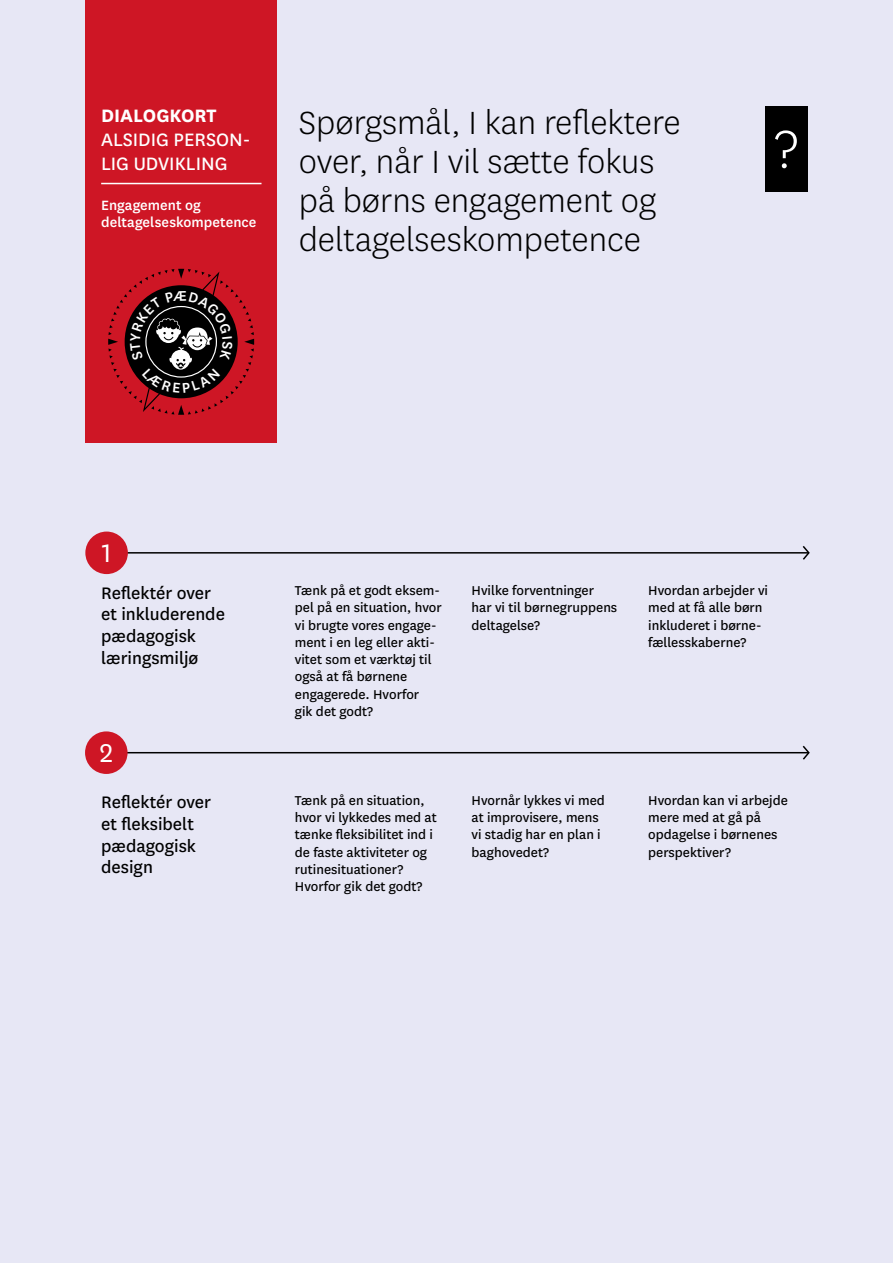
<style>
.page{position:relative;width:893px;height:1263px;background:#e7e7f5}
.page>*{position:absolute;margin:0;border:0;box-sizing:border-box;transform-origin:0 0}
.t1{font:300 63px "National";color:#fff}
.Reflektionsspørgsmål{font:300 37.5px/39px "National";color:#000}
.Tal_icirkel{font:30px "National";color:#fff}
.Forside_SPL_header{font:21px/24px "National";color:#fff}
.Reflekssionsspørgsmå{font:19.5px/21.8px "National";color:#000}
._02_Lille_overskrift{font:500 15.75px/17.2px "National";color:#fff}
.box_tekst{font:15px/17.2px "National";color:#000}
.s1{font-weight:700}
</style>
<div class="page">
<div style="left:85px;top:0;width:191px;height:442px;background:#ce1625"></div>
<div style="left:765px;top:106px;width:43px;height:85px;background:#000"></div>
<hr style="left:108px;top:552px;width:700px;height:2px;background:#000">
<svg style="left:801px;top:546px;width:9px;height:14px"></svg>
<div style="left:85px;top:531px;width:43px;height:43px;background:#ce1625;border-radius:50%"></div>
<hr style="left:103px;top:752px;width:705px;height:1px;background:#000">
<svg style="left:801px;top:745px;width:9px;height:15px"></svg>
<div style="left:85px;top:731px;width:43px;height:43px;background:#ce1625;border-radius:50%"></div>
<hr style="left:101px;top:183px;width:160px;height:1px;background:#fff">
<svg style="left:108px;top:269px;width:146px;height:146px"></svg>
<p class="Forside_SPL_header" style="left:101px;top:103px;width:151px"><span class="s1">DIALOGKORT<br></span>ALSIDIG PERSON-<br>LIG UDVIKLING</p>
<p class="_02_Lille_overskrift" style="left:101px;top:195px;width:157px">Engagement og deltagelseskompetence</p>
<p class="Reflektionsspørgsmål" style="left:299px;top:102px;width:383px">Spørgsmål, I kan reflektere over, når I vil sætte fokus på børns engagement og deltagelseskompetence</p>
<p class="t1" style="left:774px;top:110px;width:26px">?</p>
<p class="Tal_icirkel" style="left:102px;top:533px;width:11px">1</p>
<p class="Reflekssionsspørgsmå" style="left:101px;top:581px;width:125px">Reflektér over et inkluderende pædagogisk læringsmiljø</p>
<p class="box_tekst" style="left:295px;top:581px;width:148px">Tænk på et godt eksem&shy;pel på en situation, hvor vi brugte vores engage&shy;ment i en leg eller akti&shy;vitet som et værktøj til også at få børnene engagerede. Hvorfor<br>gik det godt?</p>
<p class="box_tekst" style="left:472px;top:581px;width:147px">Hvilke forventninger har vi til børnegruppens deltagelse?</p>
<p class="box_tekst" style="left:648px;top:581px;width:121px">Hvordan arbejder vi med at få alle børn inkluderet i børne&shy;fællesskaberne?</p>
<p class="Tal_icirkel" style="left:100px;top:733px;width:15px">2</p>
<p class="Reflekssionsspørgsmå" style="left:101px;top:790px;width:112px">Reflektér over et fleksibelt pædagogisk design</p>
<p class="box_tekst" style="left:295px;top:791px;width:143px">Tænk på en situation, hvor vi lykkedes med at tænke fleksibilitet ind i de faste aktiviteter og rutinesituationer?<br>Hvorfor gik det godt?</p>
<p class="box_tekst" style="left:472px;top:791px;width:135px">Hvornår lykkes vi med at improvisere, mens vi stadig har en plan i baghovedet?</p>
<p class="box_tekst" style="left:648px;top:791px;width:141px">Hvordan kan vi arbejde mere med at gå på opdagelse i børnenes perspektiver?</p>
</div>
